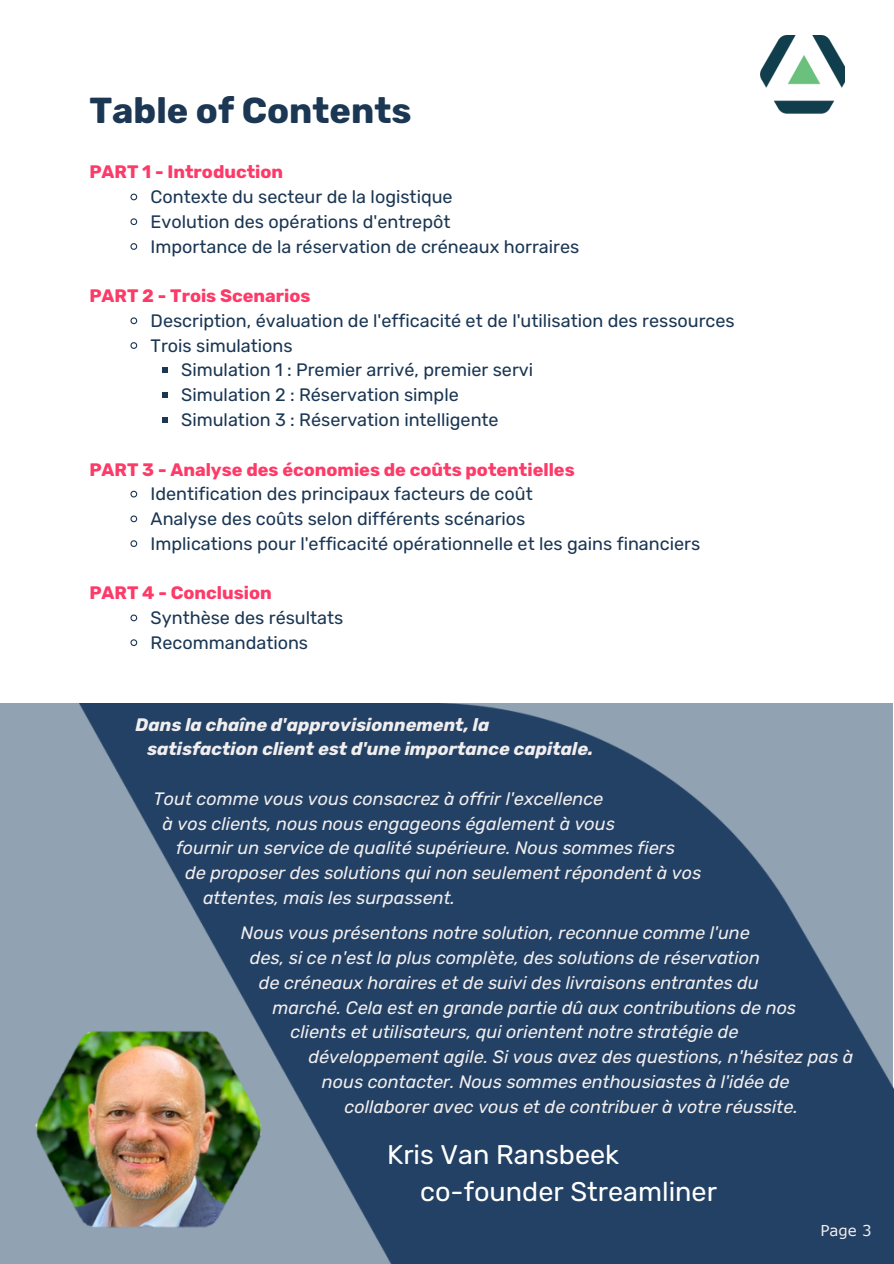
<style>
.page{position:relative;width:894px;height:1264px;background:#fff}
.page>*{position:absolute;margin:0;border:0;box-sizing:border-box;transform-origin:0 0}
.t1{font:700 36px "Rubik";color:#1b3754}
.t2{font:27px/37.2px "Rubik";color:#fff}
.t3{font:italic 18px "Rubik";color:#f1eeef}
.t4{font:18px "Rubik";color:#1b3754}
.t5{font:700 18px "Rubik";color:#fd3a68}
.t6{font:italic 700 18px/24.8px "Rubik";color:#f1eeef}
.t7{font:15px "Verdana";color:#f1eeef}
</style>
<div class="page">
<svg style="left:130px;top:193px;width:8px;height:8px"></svg>
<svg style="left:130px;top:218px;width:8px;height:8px"></svg>
<svg style="left:130px;top:243px;width:8px;height:7px"></svg>
<svg style="left:130px;top:317px;width:8px;height:8px"></svg>
<svg style="left:130px;top:342px;width:8px;height:7px"></svg>
<svg style="left:162px;top:367px;width:6px;height:6px"></svg>
<svg style="left:162px;top:392px;width:6px;height:6px"></svg>
<svg style="left:162px;top:417px;width:6px;height:5px"></svg>
<svg style="left:130px;top:490px;width:8px;height:8px"></svg>
<svg style="left:130px;top:515px;width:8px;height:8px"></svg>
<svg style="left:130px;top:540px;width:8px;height:7px"></svg>
<svg style="left:130px;top:614px;width:8px;height:8px"></svg>
<svg style="left:130px;top:639px;width:8px;height:7px"></svg>
<img style="left:760px;top:36px;width:84px;height:78px">
<div style="left:0;top:703px;width:893px;height:560px;background:#91a2b3"></div>
<img style="left:35px;top:1041px;width:45px;height:177px">
<img style="left:80px;top:703px;width:813px;height:560px">
<h1 class="t1" style="left:89px;top:89px;width:323px">Table of Contents</h1>
<p class="t5" style="left:89px;top:161px;width:195px">PART 1 - Introduction</p>
<h3 class="t4" style="left:150px;top:186px;width:303px">Contexte du secteur de la logistique</h3>
<p class="t4" style="left:150px;top:211px;width:301px">Evolution des opérations d'entrepôt</p>
<p class="t4" style="left:150px;top:236px;width:430px">Importance de la réservation de créneaux horraires</p>
<p class="t5" style="left:89px;top:285px;width:222px">PART 2 - Trois Scenarios</p>
<h3 class="t4" style="left:150px;top:310px;width:585px">Description, évaluation de l'efficacité et de l'utilisation des ressources</h3>
<p class="t4" style="left:150px;top:335px;width:144px">Trois simulations</p>
<p class="t4" style="left:181px;top:359px;width:353px">Simulation 1 : Premier arrivé, premier servi</p>
<p class="t4" style="left:181px;top:384px;width:279px">Simulation 2 : Réservation simple</p>
<p class="t4" style="left:181px;top:409px;width:319px">Simulation 3 : Réservation intelligente</p>
<p class="t5" style="left:89px;top:458px;width:486px">PART 3 - Analyse des économies de coûts potentielles</p>
<h3 class="t4" style="left:150px;top:483px;width:383px">Identification des principaux facteurs de coût</h3>
<p class="t4" style="left:150px;top:508px;width:376px">Analyse des coûts selon différents scénarios</p>
<p class="t4" style="left:150px;top:533px;width:551px">Implications pour l'efficacité opérationnelle et les gains financiers</p>
<p class="t5" style="left:89px;top:582px;width:184px">PART 4 - Conclusion</p>
<h3 class="t4" style="left:150px;top:607px;width:194px">Synthèse des résultats</h3>
<p class="t4" style="left:150px;top:632px;width:159px">Recommandations</p>
<p class="t6" style="left:147px;top:712px;width:447px;text-indent:-11px">Dans la chaîne d'approvisionnement, la satisfaction client est d'une importance capitale.</p>
<h2 class="t3" style="left:153px;top:788px;width:451px">Tout comme vous vous consacrez à offrir l'excellence</h2>
<h2 class="t3" style="left:162px;top:812px;width:453px">à vos clients, nous nous engageons également à vous</h2>
<h2 class="t3" style="left:176px;top:837px;width:500px">fournir un service de qualité supérieure. Nous sommes fiers</h2>
<h2 class="t3" style="left:185px;top:862px;width:517px">de proposer des solutions qui non seulement répondent à vos</h2>
<h2 class="t3" style="left:203px;top:887px;width:253px">attentes, mais les surpassent.</h2>
<p class="t3" style="left:241px;top:922px;width:510px">Nous vous présentons notre solution, reconnue comme l'une</p>
<p class="t3" style="left:250px;top:947px;width:511px">des, si ce n'est la plus complète, des solutions de réservation</p>
<p class="t3" style="left:259px;top:971px;width:501px">de créneaux horaires et de suivi des livraisons entrantes du</p>
<p class="t3" style="left:272px;top:996px;width:525px">marché. Cela est en grande partie dû aux contributions de nos</p>
<p class="t3" style="left:290px;top:1021px;width:449px">clients et utilisateurs, qui orientent notre stratégie de</p>
<p class="t3" style="left:308px;top:1046px;width:546px">développement agile. Si vous avez des questions, n'hésitez pas à</p>
<p class="t3" style="left:322px;top:1070px;width:469px">nous contacter. Nous sommes enthousiastes à l'idée de</p>
<p class="t3" style="left:344px;top:1095px;width:455px">collaborer avec vous et de contribuer à votre réussite.</p>
<h4 class="t2" style="left:420px;top:1136px;width:298px;text-indent:-33px">Kris Van Ransbeek co-founder Streamliner</h4>
<h5 class="t7" style="left:820px;top:1221px;width:53px">Page 3</h5>
</div>
